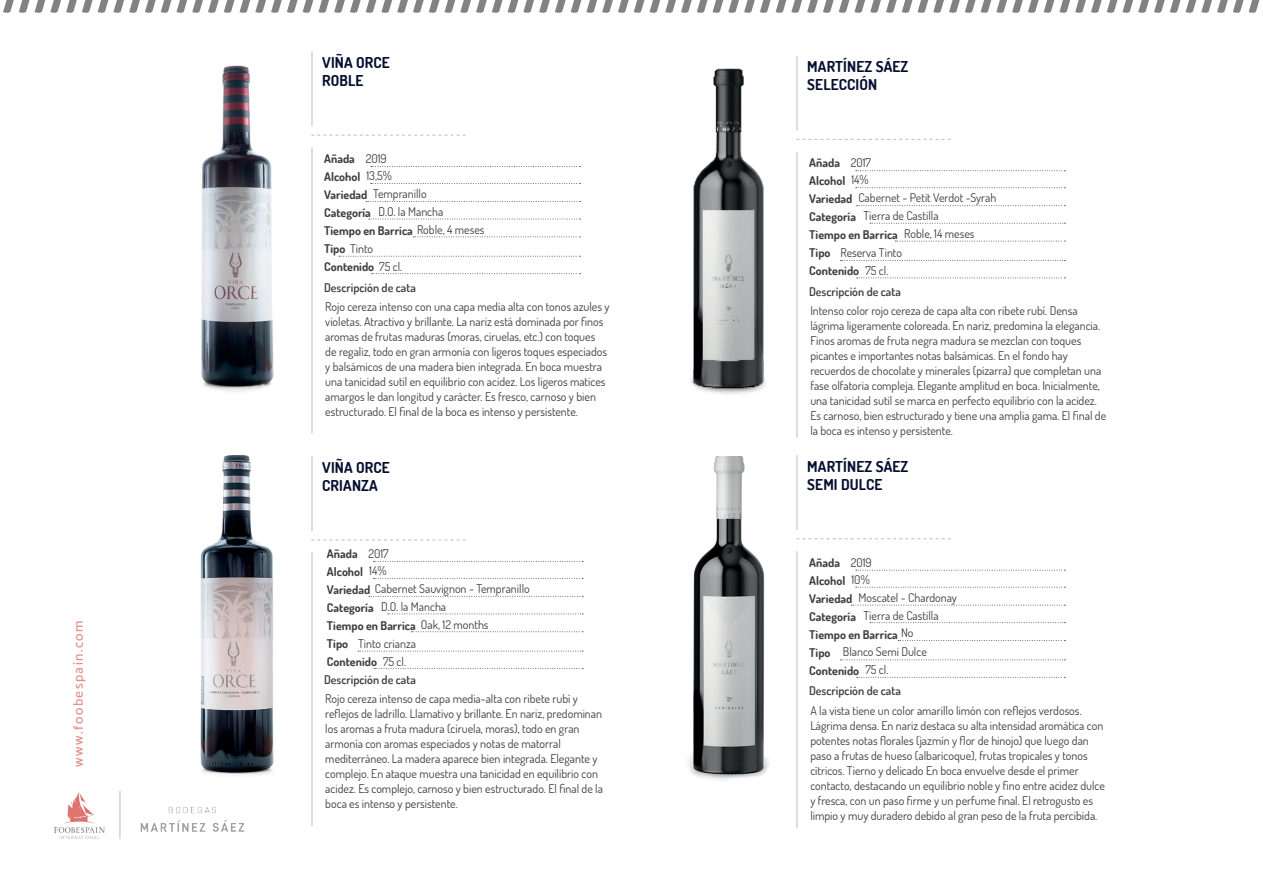
<style>
.page{position:relative;width:1263px;height:893px;background:#fff}
.page>*{position:absolute;margin:0;border:0;box-sizing:border-box;transform-origin:0 0}
.t1{font:700 15px/18px "Dosis";letter-spacing:.01em;color:#030d2e}
.t2{font:500 13.5px "Catamaran";letter-spacing:.11em;color:#e58e8b}
.t3{font:12px/15px "Dosis";color:#3e3e3f}
.t4{font:700 12px/18px "Dosis";color:#3e3e3f}
.t5{font:600 12px "Dosis";color:#3e3e3f}
.s1{font-weight:400}
.s2{font-weight:700}
</style>
<div class="page">
<svg style="left:54px;top:791px;width:51px;height:48px"></svg>
<svg style="left:3px;top:0;width:1257px;height:13px"></svg>
<hr style="left:120px;top:791px;width:1px;height:48px;background:#bcbdc0">
<img style="left:140px;top:806px;width:104px;height:26px">
<svg style="left:311px;top:135px;width:155px;height:1px"></svg>
<hr style="left:312px;top:51px;width:1px;height:75px;background:#bcbdc0">
<hr style="left:312px;top:148px;width:1px;height:286px;background:#bcbdc0">
<svg style="left:371px;top:166px;width:209px;height:1px"></svg>
<svg style="left:371px;top:183px;width:209px;height:1px"></svg>
<svg style="left:366px;top:201px;width:214px;height:1px"></svg>
<svg style="left:369px;top:219px;width:211px;height:1px"></svg>
<svg style="left:413px;top:236px;width:167px;height:1px"></svg>
<svg style="left:339px;top:256px;width:241px;height:1px"></svg>
<svg style="left:372px;top:273px;width:208px;height:1px"></svg>
<svg style="left:796px;top:538px;width:155px;height:1px"></svg>
<hr style="left:797px;top:455px;width:1px;height:75px;background:#bcbdc0">
<hr style="left:797px;top:551px;width:1px;height:277px;background:#bcbdc0">
<svg style="left:856px;top:570px;width:209px;height:1px"></svg>
<svg style="left:856px;top:587px;width:209px;height:1px"></svg>
<svg style="left:851px;top:605px;width:214px;height:1px"></svg>
<svg style="left:870px;top:622px;width:195px;height:1px"></svg>
<svg style="left:898px;top:640px;width:167px;height:1px"></svg>
<svg style="left:840px;top:659px;width:225px;height:1px"></svg>
<svg style="left:857px;top:677px;width:208px;height:1px"></svg>
<svg style="left:311px;top:540px;width:155px;height:1px"></svg>
<hr style="left:312px;top:456px;width:1px;height:75px;background:#bcbdc0">
<hr style="left:312px;top:552px;width:1px;height:274px;background:#bcbdc0">
<img style="left:691px;top:68px;width:75px;height:326px">
<svg style="left:796px;top:139px;width:155px;height:1px"></svg>
<hr style="left:797px;top:56px;width:1px;height:74px;background:#bcbdc0">
<hr style="left:797px;top:152px;width:1px;height:286px;background:#bcbdc0">
<svg style="left:856px;top:170px;width:209px;height:1px"></svg>
<svg style="left:856px;top:187px;width:209px;height:1px"></svg>
<svg style="left:857px;top:205px;width:208px;height:1px"></svg>
<svg style="left:870px;top:223px;width:195px;height:1px"></svg>
<svg style="left:895px;top:241px;width:170px;height:1px"></svg>
<svg style="left:840px;top:260px;width:225px;height:1px"></svg>
<svg style="left:857px;top:277px;width:208px;height:1px"></svg>
<img style="left:201px;top:65px;width:73px;height:327px">
<img style="left:200px;top:455px;width:74px;height:320px">
<img style="left:688px;top:456px;width:81px;height:324px">
<svg style="left:374px;top:561px;width:209px;height:1px"></svg>
<svg style="left:373px;top:578px;width:210px;height:1px"></svg>
<svg style="left:369px;top:596px;width:214px;height:1px"></svg>
<svg style="left:388px;top:613px;width:195px;height:1px"></svg>
<svg style="left:412px;top:631px;width:171px;height:1px"></svg>
<svg style="left:358px;top:651px;width:225px;height:1px"></svg>
<svg style="left:374px;top:668px;width:209px;height:1px"></svg>
<p class="t2" style="left:70px;top:767px;width:148px;rotate:-90deg">www.foobespain.com</p>
<p class="t1" style="left:322px;top:53px;width:69px">VIÑA ORCE<br>ROBLE</p>
<p class="t4" style="left:324px;top:149px;width:90px">Añada<br>Alcohol<br>Variedad<br>Categoría<br>Tiempo en Barrica<br>Tipo <span class="s1">Tinto<br></span>Contenido <span class="s1">75 cl.</span></p>
<p class="t3" style="left:366px;top:151px;width:23px">2019</p>
<p class="t3" style="left:366px;top:168px;width:27px">13,5%</p>
<p class="t3" style="left:373px;top:186px;width:55px">Tempranillo</p>
<p class="t3" style="left:378px;top:204px;width:66px">D.O. la Mancha</p>
<p class="t3" style="left:417px;top:222px;width:69px">Roble, 4 meses</p>
<p class="t5" style="left:324px;top:279px;width:93px">Descripción de cata</p>
<p class="t3" style="left:325px;top:299px;width:286px">Rojo cereza intenso con una capa media alta con tonos azules y violetas. Atractivo y brillante. La nariz está dominada por finos aromas de frutas maduras (moras, ciruelas, etc.) con toques de regaliz, todo en gran armonía con ligeros toques especiados y balsámicos de una madera bien integrada. En boca muestra una tanicidad sutil en equilibrio con acidez. Los ligeros matices amargos le dan longitud y carácter. Es fresco, carnoso y bien estructurado. El final de la boca es intenso y persistente.</p>
<p class="t1" style="left:322px;top:458px;width:69px">VIÑA ORCE<br>CRIANZA</p>
<p class="t4" style="left:327px;top:544px;width:38px">Añada<br>Alcohol</p>
<p class="t3" style="left:327px;top:579px;width:204px;line-height:19.2px"><span class="s2">Variedad</span> Cabernet Sauvignon - Tempranillo<br><span class="s2">Categoría</span></p>
<p class="t4" style="left:327px;top:616px;width:90px">Tiempo en Barrica<br>Tipo<br>Contenido</p>
<p class="t3" style="left:368px;top:544px;width:22px;line-height:17.2px">2017<br>14%</p>
<p class="t3" style="left:421px;top:597px;width:69px;line-height:17.7px;text-indent:-40px">D.O. la Mancha<br>Oak, 12 months</p>
<p class="t3" style="left:383px;top:634px;width:35px;line-height:18px;text-indent:-25px">Tinto crianza<br>75 cl.</p>
<p class="t5" style="left:324px;top:671px;width:93px">Descripción de cata</p>
<p class="t3" style="left:325px;top:691px;width:279px">Rojo cereza intenso de capa media-alta con ribete rubí y reflejos de ladrillo. Llamativo y brillante. En nariz, predominan los aromas a fruta madura (ciruela, moras), todo en gran armonía con aromas especiados y notas de matorral mediterráneo. La madera aparece bien integrada. Elegante y complejo. En ataque muestra una tanicidad en equilibrio con acidez. Es complejo, carnoso y bien estructurado. El final de la boca es intenso y persistente.</p>
<p class="t1" style="left:807px;top:57px;width:103px">MARTÍNEZ SÁEZ<br>SELECCIÓN</p>
<p class="t4" style="left:809px;top:154px;width:90px">Añada<br>Alcohol<br>Variedad<br>Categoría<br>Tiempo en Barrica<br>Tipo<br>Contenido</p>
<p class="t3" style="left:851px;top:155px;width:22px">2017</p>
<p class="t3" style="left:851px;top:172px;width:19px">14%</p>
<p class="t3" style="left:858px;top:190px;width:139px">Cabernet - Petit Verdot -Syrah</p>
<p class="t3" style="left:863px;top:208px;width:77px">Tierra de Castilla</p>
<p class="t3" style="left:904px;top:226px;width:72px">Roble, 14 meses</p>
<p class="t3" style="left:865px;top:243px;width:38px;line-height:18px;text-indent:-25px">Reserva Tinto<br>75 cl.</p>
<p class="t3" style="left:810px;top:303px;width:297px">Intenso color rojo cereza de capa alta con ribete rubí. Densa lágrima ligeramente coloreada. En nariz, predomina la elegancia.<br>Finos aromas de fruta negra madura se mezclan con toques picantes e importantes notas balsámicas. En el fondo hay recuerdos de chocolate y minerales (pizarra) que completan una fase olfatoria compleja. Elegante amplitud en boca. Inicialmente, una tanicidad sutil se marca en perfecto equilibrio con la acidez.<br>Es carnoso, bien estructurado y tiene una amplia gama. El final de la boca es intenso y persistente.</p>
<p class="t5" style="left:809px;top:284px;width:93px">Descripción de cata</p>
<p class="t1" style="left:807px;top:457px;width:103px">MARTÍNEZ SÁEZ<br>SEMI DULCE</p>
<p class="t4" style="left:809px;top:553px;width:90px">Añada<br>Alcohol<br>Variedad<br>Categoría<br>Tiempo en Barrica<br>Tipo<br>Contenido</p>
<p class="t3" style="left:851px;top:554px;width:23px">2019</p>
<p class="t3" style="left:851px;top:572px;width:20px">10%</p>
<p class="t3" style="left:859px;top:589px;width:100px">Moscatel - Chardonay</p>
<p class="t3" style="left:863px;top:607px;width:77px">Tierra de Castilla</p>
<p class="t3" style="left:901px;top:625px;width:14px">No</p>
<p class="t3" style="left:865px;top:643px;width:63px;line-height:18px;text-indent:-22px">Blanco Semi Dulce<br>75 cl.</p>
<p class="t3" style="left:810px;top:703px;width:296px">A la vista tiene un color amarillo limón con reflejos verdosos.<br>Lágrima densa. En nariz destaca su alta intensidad aromática con potentes notas florales (jazmín y flor de hinojo) que luego dan paso a frutas de hueso (albaricoque), frutas tropicales y tonos cítricos. Tierno y delicado En boca envuelve desde el primer contacto, destacando un equilibrio noble y fino entre acidez dulce y fresca, con un paso firme y un perfume final. El retrogusto es limpio y muy duradero debido al gran peso de la fruta percibida.</p>
<p class="t5" style="left:809px;top:683px;width:93px">Descripción de cata</p>
</div>
